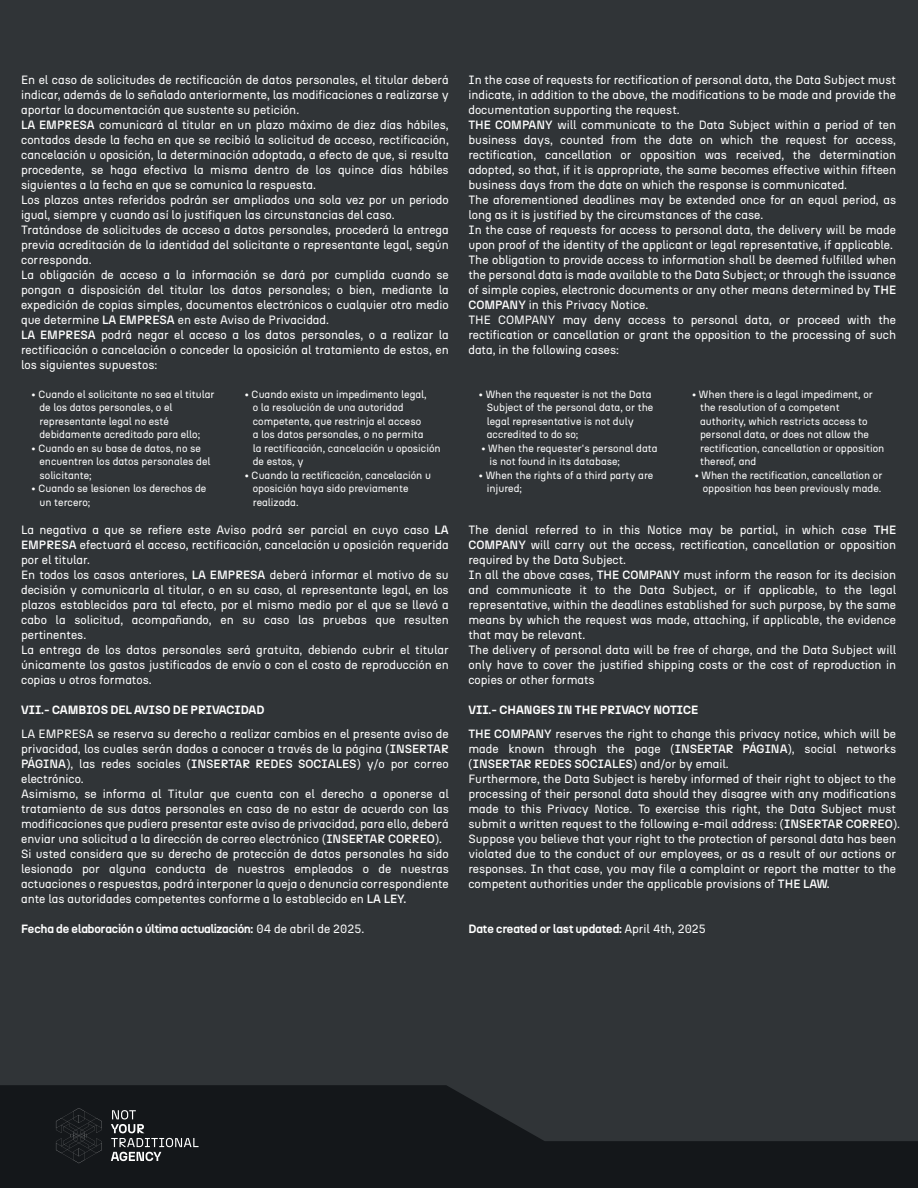
<style>
.page{position:relative;width:918px;height:1188px;background:#303437}
.page>*{position:absolute;margin:0;border:0;box-sizing:border-box;transform-origin:0 0}
.t1{font:12px/15px "N27";color:#fff}
.t2{font:700 12px "N27";color:#fff}
.t3{font:10.5px/13.5px "N27";color:#fff}
.s1{font-weight:500}
.s2{font-weight:400}
.s3{font-weight:700}
</style>
<div class="page">
<svg style="left:0;top:1085px;width:918px;height:103px;fill:#14171a"></svg>
<svg style="left:56px;top:1108px;width:46px;height:55px"></svg>
<svg style="left:111px;top:1110px;width:88px;height:51px;background:#383b3d"></svg>
<p class="t1" style="left:21px;top:72px;width:429px">En el caso de solicitudes de rectificación de datos personales, el titular deberá indicar, además de lo señalado anteriormente, las modificaciones a realizarse y aportar la documentación que sustente su petición.<br><span class="s1">LA EMPRESA</span> comunicará al titular en un plazo máximo de diez días hábiles, contados desde la fecha en que se recibió la solicitud de acceso, rectificación, cancelación u oposición, la determinación adoptada, a efecto de que, si resulta procedente, se haga efectiva la misma dentro de los quince días hábiles siguientes a la fecha en que se comunica la respuesta.<br>Los plazos antes referidos podrán ser ampliados una sola vez por un periodo igual, siempre y cuando así lo justifiquen las circunstancias del caso.<br>Tratándose de solicitudes de acceso a datos personales, procederá la entrega previa acreditación de la identidad del solicitante o representante legal, según corresponda.<br>La obligación de acceso a la información se dará por cumplida cuando se pongan a disposición del titular los datos personales; o bien, mediante la expedición de copias simples, documentos electrónicos o cualquier otro medio que determine <span class="s1">LA EMPRESA</span> en este Aviso de Privacidad.<br><span class="s1">LA EMPRESA</span> podrá negar el acceso a los datos personales, o a realizar la rectificación o cancelación o conceder la oposición al tratamiento de estos, en los siguientes supuestos:</p>
<p class="t3" style="left:40px;top:387px;width:177px;text-indent:-8px">• Cuando el solicitante no sea el titular de los datos personales, o el representante legal no esté debidamente acreditado para ello;</p>
<p class="t3" style="left:40px;top:441px;width:173px;text-indent:-8px">• Cuando en su base de datos, no se encuentren los datos personales del solicitante;</p>
<p class="t3" style="left:40px;top:482px;width:168px;text-indent:-8px">• Cuando se lesionen los derechos de un tercero;</p>
<p class="t3" style="left:253px;top:387px;width:189px;text-indent:-8px">• Cuando exista un impedimento legal,<br>o la resolución de una autoridad competente, que restrinja el acceso<br>a los datos personales, o no permita<br>la rectificación, cancelación u oposición de estos, y</p>
<p class="t3" style="left:253px;top:468px;width:180px;text-indent:-8px">• Cuando la rectificación, cancelación u oposición haya sido previamente realizada.</p>
<p class="t1" style="left:21px;top:522px;width:429px">La negativa a que se refiere este Aviso podrá ser parcial en cuyo caso <span class="s1">LA EMPRESA</span> efectuará el acceso, rectificación, cancelación u oposición requerida por el titular.<br>En todos los casos anteriores, <span class="s1">LA EMPRESA</span> deberá informar el motivo de su decisión y comunicarla al titular, o en su caso, al representante legal, en los plazos establecidos para tal efecto, por el mismo medio por el que se llevó a cabo la solicitud, acompañando, en su caso las pruebas que resulten pertinentes.<br>La entrega de los datos personales será gratuita, debiendo cubrir el titular únicamente los gastos justificados de envío o con el costo de reproducción en copias u otros formatos.</p>
<p class="t2" style="left:21px;top:702px;width:245px">VII.- CAMBIOS DEL AVISO DE PRIVACIDAD</p>
<p class="t1" style="left:21px;top:726px;width:429px">LA EMPRESA se reserva su derecho a realizar cambios en el presente aviso de privacidad, los cuales serán dados a conocer a través de la página (<span class="s1">INSERTAR PÁGINA</span>), las redes sociales (<span class="s1">INSERTAR REDES SOCIALES</span>) y/o por correo electrónico.<br>Asimismo, se informa al Titular que cuenta con el derecho a oponerse al tratamiento de sus datos personales en caso de no estar de acuerdo con las modificaciones que pudiera presentar este aviso de privacidad, para ello, deberá enviar una solicitud a la dirección de correo electrónico (<span class="s1">INSERTAR CORREO</span>).<br>Si usted considera que su derecho de protección de datos personales ha sido lesionado por alguna conducta de nuestros empleados o de nuestras actuaciones o respuestas, podrá interponer la queja o denuncia correspondiente ante las autoridades competentes conforme a lo establecido en <span class="s1">LA LEY.</span></p>
<p class="t2" style="left:21px;top:921px;width:345px">Fecha de elaboración o última actualización: <span class="s2">04 de abril de 2025.</span></p>
<p class="t1" style="left:468px;top:72px;width:429px">In the case of requests for rectification of personal data, the Data Subject must indicate, in addition to the above, the modifications to be made and provide the documentation supporting the request.<br><span class="s1">THE COMPANY</span> will communicate to the Data Subject within a period of ten business days, counted from the date on which the request for access, rectification, cancellation or opposition was received, the determination adopted, so that, if it is appropriate, the same becomes effective within fifteen business days from the date on which the response is communicated.<br>The aforementioned deadlines may be extended once for an equal period, as long as it is justified by the circumstances of the case.<br>In the case of requests for access to personal data, the delivery will be made upon proof of the identity of the applicant or legal representative, if applicable.<br>The obligation to provide access to information shall be deemed fulfilled when the personal data is made available to the Data Subject; or through the issuance of simple copies, electronic documents or any other means determined by <span class="s1">THE COMPANY</span> in this Privacy Notice.<br>THE COMPANY may deny access to personal data, or proceed with the rectification or cancellation or grant the opposition to the processing of such data, in the following cases:</p>
<p class="t3" style="left:487px;top:387px;width:168px;text-indent:-8px">• When the requester is not the Data<br>Subject of the personal data, or the legal representative is not duly accredited to do so;</p>
<p class="t3" style="left:489px;top:441px;width:170px;text-indent:-8px">• When the requester's personal data is not found in its database;</p>
<p class="t3" style="left:487px;top:468px;width:168px;text-indent:-8px">• When the rights of a third party are injured;</p>
<p class="t3" style="left:700px;top:387px;width:186px;text-indent:-8px">• When there is a legal impediment, or the resolution of a competent authority, which restricts access to personal data, or does not allow the rectification, cancellation or opposition thereof, and</p>
<p class="t3" style="left:695px;top:468px;width:189px;text-align:right">• When the rectification, cancellation or opposition has been previously made.</p>
<p class="t1" style="left:468px;top:522px;width:429px">The denial referred to in this Notice may be partial, in which case <span class="s1">THE COMPANY</span> will carry out the access, rectification, cancellation or opposition required by the Data Subject.<br>In all the above cases, <span class="s1">THE COMPANY</span> must inform the reason for its decision and communicate it to the Data Subject, or if applicable, to the legal representative, within the deadlines established for such purpose, by the same means by which the request was made, attaching, if applicable, the evidence that may be relevant.<br>The delivery of personal data will be free of charge, and the Data Subject will only have to cover the justified shipping costs or the cost of reproduction in copies or other formats</p>
<p class="t1" style="left:468px;top:698px;width:429px;line-height:24px"><span class="s3">VII.- CHANGES IN THE PRIVACY NOTICE<br></span><span class="s1">THE COMPANY</span> reserves the right to change this privacy notice, which will be</p>
<p class="t1" style="left:468px;top:741px;width:433px">made known through the page (<span class="s1">INSERTAR PÁGINA</span>), social networks (<span class="s1">INSERTAR REDES SOCIALES</span>) and/or by email.<br>Furthermore, the Data Subject is hereby informed of their right to object to the processing of their personal data should they disagree with any modifications made to this Privacy Notice. To exercise this right, the Data Subject must submit a written request to the following e-mail address: (<span class="s1">INSERTAR CORREO</span>).<br>Suppose you believe that your right to the protection of personal data has been violated due to the conduct of our employees, or as a result of our actions or responses. In that case, you may file a complaint or report the matter to the competent authorities under the applicable provisions of <span class="s1">THE LAW.</span></p>
<p class="t2" style="left:468px;top:921px;width:239px">Date created or last updated: <span class="s2">April 4th, 2025</span></p>
</div>
